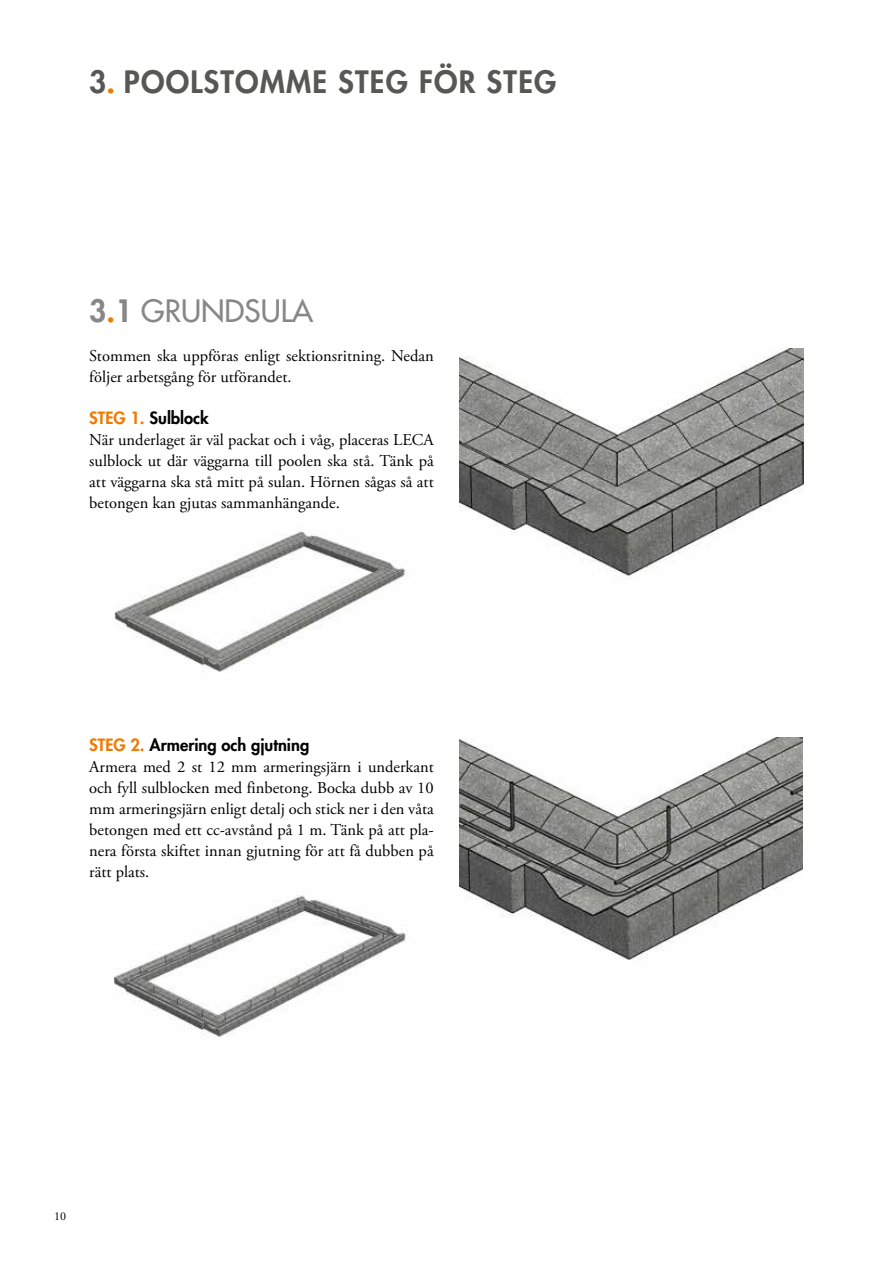
<style>
.page{position:relative;width:893px;height:1263px;background:#fff}
.page>*{position:absolute;margin:0;border:0;box-sizing:border-box;transform-origin:0 0}
.t1{font:800 30px "Futura Std";letter-spacing:.04em;color:#575756}
.t2{font:500 30px "Futura Std";color:#878787}
.t3{font:16.5px/21px "Adobe Garamond Pro";color:#000;text-align:justify}
.t4{font:800 16.5px "Futura Std";color:#000}
.t5{font:12px "Adobe Garamond Pro";color:#000}
.s1{color:#ef7a00}
.s2{font-weight:800}
.s3{font-weight:800;color:#ef7a00}
</style>
<div class="page">
<img style="left:114px;top:531px;width:291px;height:141px">
<img style="left:114px;top:895px;width:295px;height:143px">
<img style="left:459px;top:349px;width:345px;height:230px">
<img style="left:460px;top:737px;width:343px;height:223px">
<h1 class="t1" style="left:89px;top:63px;width:469px">3<span class="s1">.</span> POOLSTOMME STEG FÖR STEG</h1>
<h1 class="t2" style="left:89px;top:293px;width:226px"><span class="s2">3</span><span class="s3">.</span><span class="s2">1</span> GRUNDSULA</h1>
<p class="t3" style="left:89px;top:345px;width:346px">Stommen ska uppföras enligt sektionsritning. Nedan följer arbetsgång för utförandet.</p>
<p class="t4" style="left:89px;top:407px;width:121px"><span class="s1">STEG 1.</span> Sulblock</p>
<p class="t3" style="left:89px;top:429px;width:346px">När underlaget är väl packat och i våg, placeras LECA sulblock ut där väggarna till poolen ska stå. Tänk på att väggarna ska stå mitt på sulan. Hörnen sågas så att betongen kan gjutas sammanhängande.</p>
<p class="t4" style="left:89px;top:734px;width:221px"><span class="s1">STEG 2.</span> Armering och gjutning</p>
<p class="t3" style="left:89px;top:757px;width:346px">Armera med 2 st 12 mm armeringsjärn i underkant och fyll sulblocken med finbetong. Bocka dubb av 10 mm armeringsjärn enligt detalj och stick ner i den våta betongen med ett cc-avstånd på 1 m. Tänk på att pla&shy;nera första skiftet innan gjutning för att få dubben på rätt plats.</p>
<p class="t5" style="left:54px;top:1208px;width:13px">10</p>
</div>
